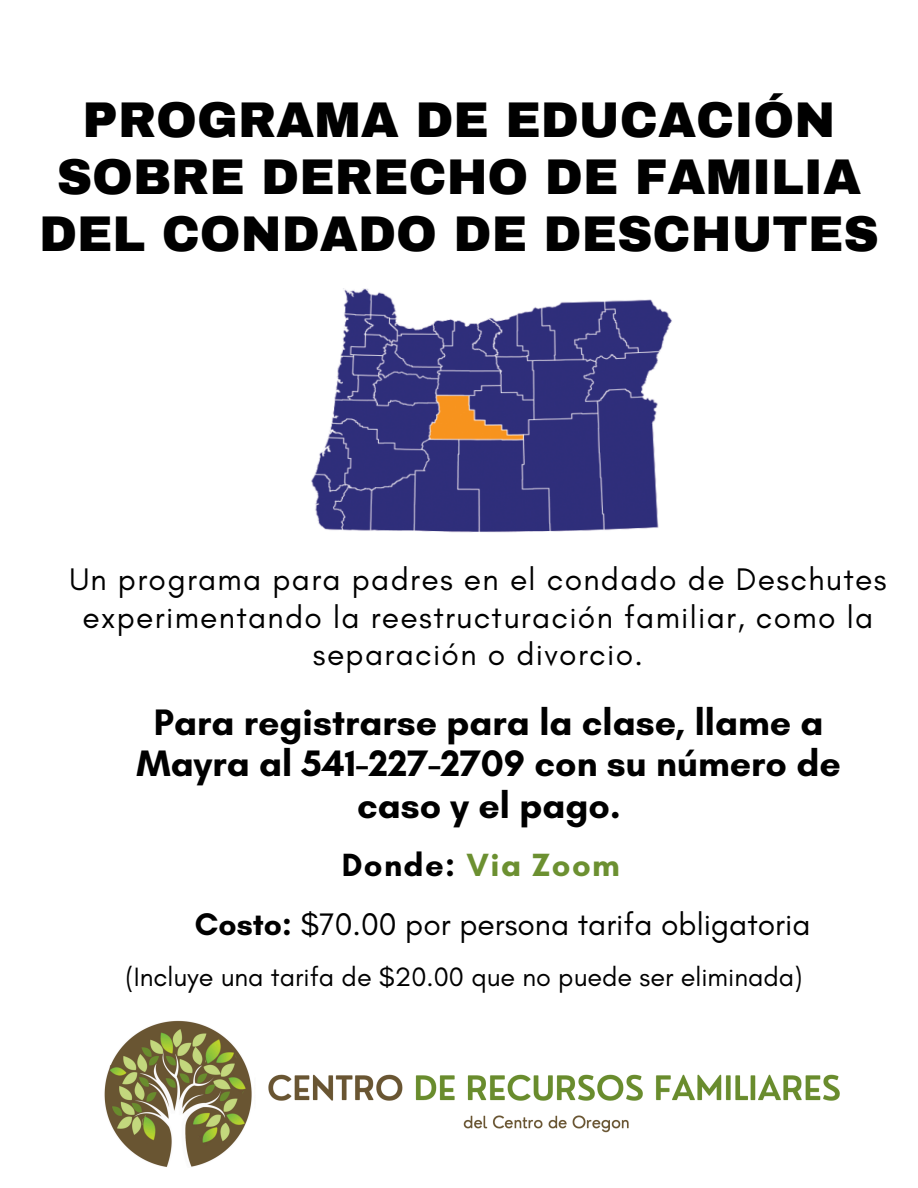
<style>
.page{position:relative;width:918px;height:1188px;background:#fff}
.page>*{position:absolute;margin:0;border:0;box-sizing:border-box;transform-origin:0 0}
.t1{font:900 49.05px/57.2px "Archivo";color:#000;text-align:center}
.t2{font:700 37.5px/41.7px "Glacial Indifference";color:#000;text-align:center}
.t3{font:700 32.7px "Glacial Indifference";letter-spacing:.04em;color:#6c9031}
.t4{font:31.8px/37.5px "Glacial Indifference";letter-spacing:.04em;color:#000;text-align:center}
.t5{font:31.8px "Glacial Indifference";color:#000}
.t6{font:27px "Glacial Indifference";color:#000}
.s1{color:#000}
.s2{font-weight:700;color:#fff}
.s3{font-weight:700}
</style>
<div class="page">
<img style="left:311px;top:289px;width:361px;height:244px">
<img style="left:104px;top:1020px;width:148px;height:147px">
<img style="left:268px;top:1074px;width:572px;height:59px">
<h4 class="t1" style="left:39px;top:92px;width:841px">PROGRAMA DE EDUCACIÓN<br>SOBRE DERECHO DE FAMILIA<br>DEL CONDADO DE DESCHUTES</h4>
<p class="t4" style="left:69px;top:560px;width:819px">Un programa para padres en el condado de Deschutes experimentando la reestructuración familiar, como la separación o divorcio.</p>
<h3 class="t2" style="left:137px;top:701px;width:706px">Para registrarse para la clase, llame a<br>Mayra al 541-227-2709 con su número de caso y el pago.</h3>
<h1 class="t3" style="left:342px;top:845px;width:279px"><span class="s1">Donde:</span> Via Zoom</h1>
<h4 class="t5" style="left:167px;top:904px;width:645px"><span class="s2">$</span> <span class="s3">Costo:</span> $70.00 por persona tarifa obligatoria</h4>
<h2 class="t6" style="left:126px;top:961px;width:678px">(Incluye una tarifa de $20.00 que no puede ser eliminada)</h2>
</div>
